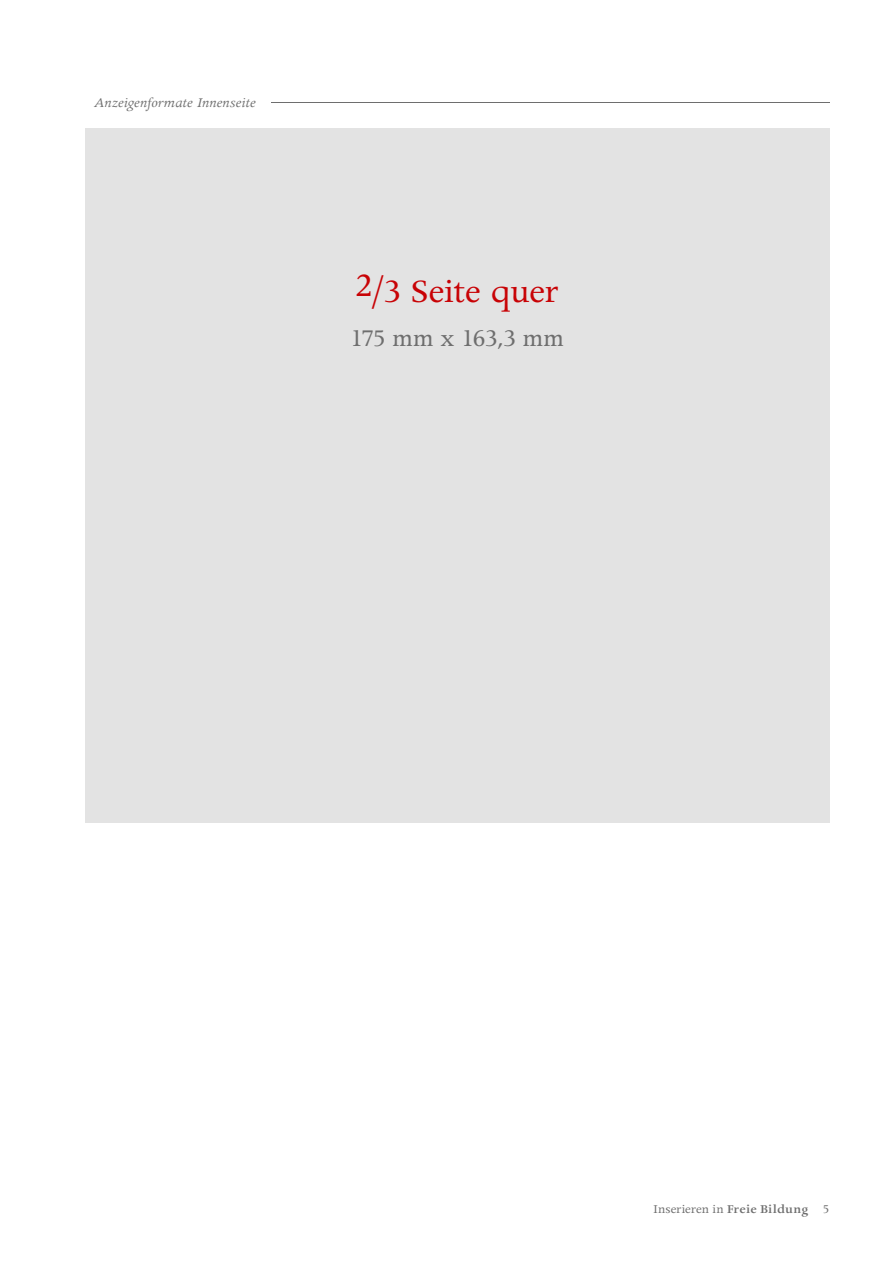
<style>
.page{position:relative;width:893px;height:1263px;background:#fff}
.page>*{position:absolute;margin:0;border:0;box-sizing:border-box;transform-origin:0 0}
.t1{font:36.75px "Apollo MT Std";letter-spacing:-.01em;color:#c80205}
.t2{font:27px "Apollo MT Std";letter-spacing:-.035em;color:#6e6e6e}
.t3{font:italic 15px "Apollo MT Std";letter-spacing:.005em;color:#6e6e6e}
.t4{font:13.5px "Apollo MT Std";letter-spacing:.005em;color:#6e6e6e}
.s1{font-weight:600}
</style>
<div class="page">
<div style="left:85px;top:129px;width:744px;height:694px;background:#e3e3e3"></div>
<hr style="left:85px;top:102px;width:744px;height:1px;background:#6e6e6e">
<div style="left:83px;top:90px;width:187px;height:30px;background:#fff"></div>
<p class="t3" style="left:94px;top:95px;width:163px">Anzeigenformate Innenseite</p>
<h1 class="t1" style="left:355px;top:272px;width:205px">2/3 Seite quer</h1>
<h2 class="t2" style="left:351px;top:323px;width:215px">175 mm x 163,3 mm</h2>
<p class="t4" style="left:654px;top:1202px;width:177px">Inserieren in <span class="s1">Freie Bildung</span> 5</p>
</div>
